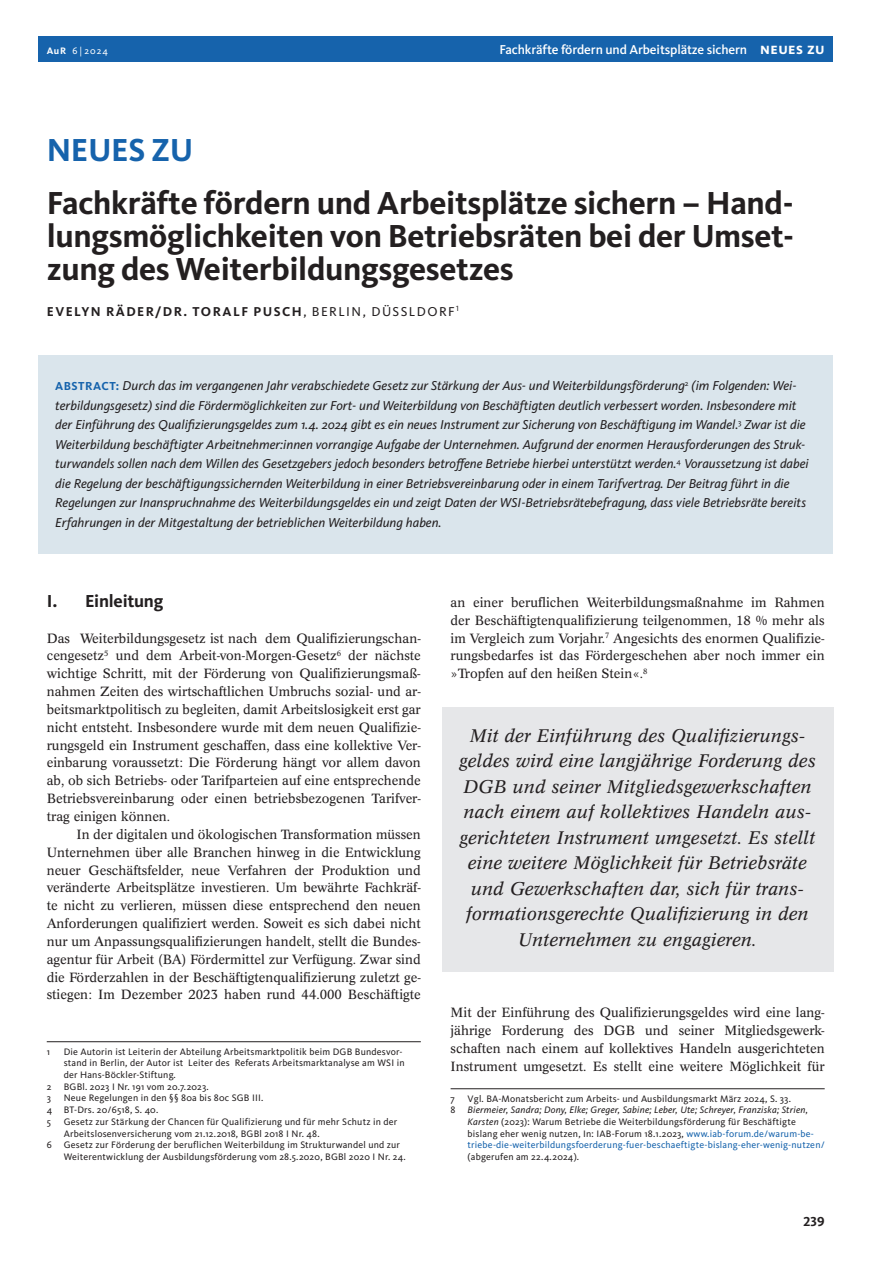
<style>
.page{position:relative;width:893px;height:1263px;background:#fff}
.page>*{position:absolute;margin:0;border:0;box-sizing:border-box;transform-origin:0 0}
.t1{font:700 33px/33px "Kievit Pro";letter-spacing:-.01em;color:#231f20;text-align:justify}
.t2{font:700 33px "Kievit Pro";letter-spacing:-.01em;color:#1663ac}
.t3{font:italic 18px/25.5px "Concorde Pro";letter-spacing:.01em;color:#231f20;text-align:center}
.t4{font:700 18px "Kievit Pro";color:#231f20}
.t5{font:700 13.5px "Kievit Pro";color:#231f20}
.t6{font:italic 13.35px/19.5px "Kievit Pro";color:#231f20}
.t7{font:500 13.35px "Kievit Pro";letter-spacing:-.01em;color:#fff}
.t8{font:700 13.35px "Kievit Pro";letter-spacing:.11em;color:#231f20}
.t9{font:13.2px/17.9px "Concorde Pro";color:#231f20;text-align:justify}
.t10{font:9.75px/11.7px "Kievit Pro";letter-spacing:.02em;color:#231f20}
.t11{font:9.75px "Kievit Pro";letter-spacing:.02em;color:#1663ac}
.t12{font:italic 9.75px "Kievit Pro";letter-spacing:.02em;color:#231f20}
.t13{font:9.75px "Kievit Pro";color:#fff}
.s1{font-weight:700}
.s2{font-weight:700;font-size:15.75px}
.s3{font-weight:400}
.s4{font-weight:700;font-style:normal;font-size:12px;color:#1663ac}
.s5{font-style:normal}
.s6{font-style:italic}
.s7{color:#1663ac}
</style>
<div class="page">
<div style="left:38px;top:36px;width:795px;height:25px;background:#1663ac"></div>
<div style="left:38px;top:355px;width:795px;height:198px;background:#dae5ec"></div>
<div style="left:442px;top:707px;width:391px;height:264px;background:#e6e7e9"></div>
<hr style="left:451px;top:1089px;width:374px;height:1px;background:#231f20">
<hr style="left:47px;top:1041px;width:374px;height:1px;background:#231f20">
<p class="t13" style="left:47px;top:47px;width:63px"><span class="s1">AuR</span> 6 | 2024</p>
<p class="t7" style="left:499px;top:41px;width:327px">Fachkräfte fördern und Arbeitsplätze sichern <span class="s2">neues zu</span></p>
<h1 class="t2" style="left:47px;top:137px;width:148px">NEUES ZU</h1>
<h1 class="t1" style="left:47px;top:190px;width:749px">Fachkräfte fördern und Arbeitsplätze sichern – Hand&shy;lungsmöglichkeiten von Betriebsräten bei der Umset&shy;zung des Weiterbildungsgesetzes</h1>
<p class="t8" style="left:47px;top:306px;width:414px">EVELYN RÄDER/DR. TORALF PUSCH<span class="s3">, BERLIN, DÜSSLDORF</span><sup>1</sup></p>
<p class="t6" style="left:55px;top:377px;width:755px"><span class="s4">ABSTRACT:</span> Durch das im vergangenen Jahr verabschiedete Gesetz zur Stärkung der Aus- und Weiterbildungsförderung<sup>2</sup> (im Folgenden: Wei&shy;terbildungsgesetz) sind die Fördermöglichkeiten zur Fort- und Weiterbildung von Beschäftigten deutlich verbessert worden. Insbesondere mit der Einführung des Qualifizierungsgeldes zum 1.4. 2024 gibt es ein neues Instrument zur Sicherung von Beschäftigung im Wandel.<sup>3</sup> Zwar ist die Weiterbildung beschäftigter Arbeitnehmer:innen vorrangige Aufgabe der Unternehmen. Aufgrund der enormen Herausforderungen des Struk&shy;turwandels sollen nach dem Willen des Gesetzgebers jedoch besonders betroffene Betriebe hierbei unterstützt werden.<sup>4</sup> Voraussetzung ist dabei die Regelung der beschäftigungssichernden Weiterbildung in einer Betriebsvereinbarung oder in einem Tarifvertrag. Der Beitrag führt in die Regelungen zur Inanspruchnahme des Weiterbildungsgeldes ein und zeigt Daten der WSI-Betriebsrätebefragung, dass viele Betriebsräte bereits Erfahrungen in der Mitgestaltung der betrieblichen Weiterbildung haben.</p>
<h2 class="t4" style="left:47px;top:594px;width:118px">I. Einleitung</h2>
<p class="t9" style="left:47px;top:630px;width:376px">Das Weiterbildungsgesetz ist nach dem Qualifizierungschan&shy;cengesetz<sup>5</sup> und dem Arbeit-von-Morgen-Gesetz<sup>6</sup> der nächste wichtige Schritt, mit der Förderung von Qualifizierungsmaß&shy;nahmen Zeiten des wirtschaftlichen Umbruchs sozial- und ar&shy;beitsmarktpolitisch zu begleiten, damit Arbeitslosigkeit erst gar nicht entsteht. Insbesondere wurde mit dem neuen Qualifizie&shy;rungsgeld ein Instrument geschaffen, dass eine kollektive Ver&shy;einbarung voraussetzt: Die Förderung hängt vor allem davon ab, ob sich Betriebs- oder Tarifparteien auf eine entsprechende Betriebsvereinbarung oder einen betriebsbezogenen Tarifver&shy;trag einigen können.</p>
<p class="t9" style="left:47px;top:827px;width:376px;text-indent:30px">In der digitalen und ökologischen Transformation müssen Unternehmen über alle Branchen hinweg in die Entwicklung neuer Geschäftsfelder, neue Verfahren der Produktion und veränderte Arbeitsplätze investieren. Um bewährte Fachkräf&shy;te nicht zu verlieren, müssen diese entsprechend den neuen Anforderungen qualifiziert werden. Soweit es sich dabei nicht nur um Anpassungsqualifizierungen handelt, stellt die Bundes&shy;agentur für Arbeit (BA) Fördermittel zur Verfügung. Zwar sind die Förderzahlen in der Beschäftigtenqualifizierung zuletzt ge&shy;stiegen: Im Dezember 2023 haben rund 44.000 Beschäftigte</p>
<p class="t10" style="left:47px;top:1046px;width:5px">1</p>
<p class="t10" style="left:64px;top:1046px;width:342px">Die Autorin ist Leiterin der Abteilung Arbeitsmarktpolitik beim DGB Bundesvor&shy;stand in Berlin, der Autor ist Leiter des Referats Arbeitsmarktanalyse am WSI in der Hans-Böckler-Stiftung.</p>
<p class="t10" style="left:47px;top:1082px;width:6px">2</p>
<p class="t10" style="left:64px;top:1082px;width:146px">BGBl. 2023 I Nr. 191 vom 20.7.2023.</p>
<p class="t10" style="left:47px;top:1093px;width:6px">3</p>
<p class="t10" style="left:47px;top:1093px;width:218px;text-indent:17px">Neue Regelungen in den §§ 80a bis 80c SGB III.<br>4 BT-Drs. 20/6518, S. 40.</p>
<p class="t10" style="left:47px;top:1117px;width:6px">5</p>
<p class="t10" style="left:64px;top:1117px;width:335px">Gesetz zur Stärkung der Chancen für Qualifizierung und für mehr Schutz in der</p>
<p class="t10" style="left:64px;top:1128px;width:257px">Arbeitslosenversicherung vom 21.12.2018, BGBl 2018 I Nr. 48.</p>
<p class="t10" style="left:47px;top:1140px;width:355px">6 Gesetz zur Förderung der beruflichen Weiterbildung im Strukturwandel und zur</p>
<p class="t10" style="left:64px;top:1152px;width:343px">Weiterentwicklung der Ausbildungsförderung vom 28.5.2020, BGBl 2020 I Nr. 24.</p>
<p class="t9" style="left:451px;top:595px;width:376px">an einer beruflichen Weiterbildungsmaßnahme im Rahmen der Beschäftigtenqualifizierung teilgenommen, 18 % mehr als im Vergleich zum Vorjahr.<sup>7</sup> Angesichts des enormen Qualifizie&shy;rungsbedarfes ist das Fördergeschehen aber noch immer ein »Tropfen auf den heißen Stein«.<sup>8</sup></p>
<p class="t3" style="left:459px;top:724px;width:358px">Mit der Einführung des Qualifizierungs&shy;geldes wird eine langjährige Forderung des DGB und seiner Mitgliedsgewerkschaften nach einem auf kollektives Handeln aus&shy;gerichteten Instrument umgesetzt. Es stellt eine weitere Möglichkeit für Betriebsräte und Gewerkschaften dar, sich für trans&shy;formationsgerechte Qualifizierung in den Unternehmen zu engagieren.</p>
<p class="t9" style="left:451px;top:1005px;width:376px">Mit der Einführung des Qualifizierungsgeldes wird eine lang&shy;jährige Forderung des DGB und seiner Mitgliedsgewerk&shy;schaften nach einem auf kollektives Handeln ausgerichteten Instrument umgesetzt. Es stellt eine weitere Möglichkeit für</p>
<p class="t10" style="left:451px;top:1093px;width:6px">7</p>
<p class="t10" style="left:468px;top:1093px;width:325px">Vgl. BA-Monatsbericht zum Arbeits- und Ausbildungsmarkt März 2024, S. 33.</p>
<p class="t12" style="left:451px;top:1106px;width:359px"><span class="s5">8</span> Biermeier, Sandra; Dony, Elke; Greger, Sabine; Leber, Ute; Schreyer, Franziska; Strien,</p>
<p class="t10" style="left:468px;top:1117px;width:330px"><span class="s6">Karsten</span> (2023): Warum Betriebe die Weiterbildungsförderung für Beschäftigte</p>
<p class="t10" style="left:468px;top:1128px;width:348px">bislang eher wenig nutzen, In: IAB-Forum 18.1.2023, <span class="s7">www.iab-forum.de/warum-be-</span></p>
<p class="t11" style="left:468px;top:1141px;width:359px">triebe-die-weiterbildungsfoerderung-fuer-beschaeftigte-bislang-eher-wenig-nutzen/</p>
<p class="t10" style="left:468px;top:1152px;width:113px">(abgerufen am 22.4.2024).</p>
<p class="t5" style="left:803px;top:1216px;width:23px">239</p>
</div>
